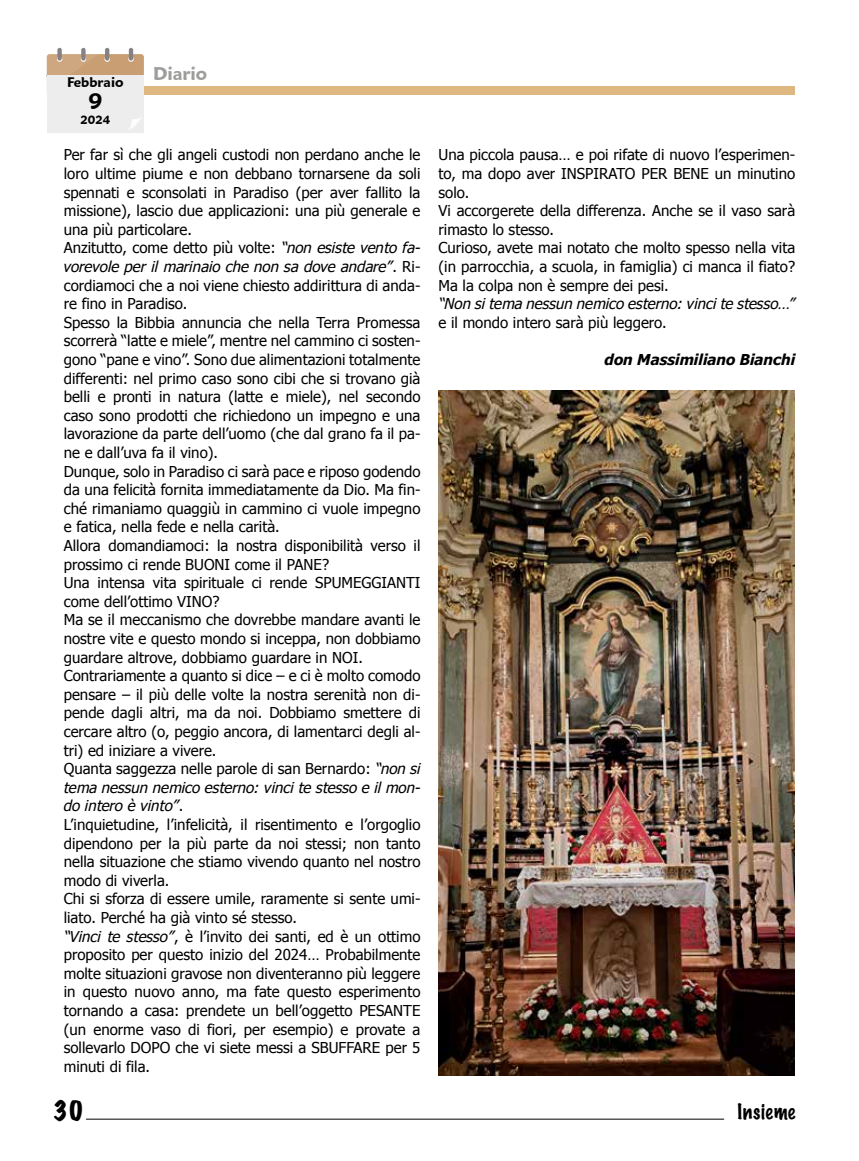
<style>
.page{position:relative;width:859px;height:1161px;background:#fff}
.page>*{position:absolute;margin:0;border:0;box-sizing:border-box;transform-origin:0 0}
.t1{font:expanded 24px "Marker Felt";color:#000}
.t2{font:600 22.5px "Maiandra GD";color:#000}
.t3{font:100 19.5px "Marker Felt";letter-spacing:.035em;color:#000}
.t4{font:600 18px "Maiandra GD";color:#9d9d9c}
.t5{font:15px/18.6px "Tahoma";color:#000}
.t6{font:italic 15px/18.6px "Tahoma W01";color:#000}
.t7{font:italic 700 15px "Tahoma W01";color:#000}
.t8{font:600 13.5px "Maiandra GD";color:#000}
.t9{font:600 12px "Maiandra GD";color:#000}
.s1{font-family:"Tahoma W01";font-style:italic}
.s2{font-family:"Tahoma";font-style:normal}
</style>
<div class="page">
<hr style="left:86px;top:1119px;width:638px;height:1px;background:#000">
<div style="left:94px;top:86px;width:701px;height:8px;background:#dfb780"></div>
<svg style="left:47px;top:54px;width:97px;height:21px;background:#cba37a"></svg>
<div style="left:57px;top:48px;width:5px;height:13px;background:#848285;border-radius:2px"></div>
<div style="left:81px;top:48px;width:5px;height:13px;background:#848285;border-radius:2px"></div>
<hr style="left:105px;top:48px;width:4px;height:13px;background:#848285;border-radius:2px">
<hr style="left:129px;top:48px;width:4px;height:13px;background:#848285;border-radius:2px">
<div style="left:47px;top:75px;width:97px;height:58px;background:#ededed"></div>
<svg style="left:130px;top:118px;width:10px;height:11px"></svg>
<img style="left:438px;top:390px;width:356px;height:686px">
<p class="t8" style="left:67px;top:74px;width:58px">Febbraio</p>
<h2 class="t2" style="left:88px;top:88px;width:15px">9</h2>
<p class="t9" style="left:80px;top:113px;width:31px">2024</p>
<p class="t4" style="left:153px;top:63px;width:56px">Diario</p>
<p class="t5" style="left:64px;top:145px;width:358px">Per far sì che gli angeli custodi non perdano anche le loro ultime piume e non debbano tornarsene da soli spennati e sconsolati in Paradiso (per aver fallito la missione), lascio due applicazioni: una più generale e una più particolare.<br>Anzitutto, come detto più volte: <span class="s1">“non esiste vento fa-</span></p>
<p class="t6" style="left:64px;top:257px;width:358px">vorevole per il marinaio che non sa dove andare”<span class="s2">. Ri-</span></p>
<p class="t5" style="left:64px;top:275px;width:358px">cordiamoci che a noi viene chiesto addirittura di anda&shy;re fino in Paradiso.<br>Spesso la Bibbia annuncia che nella Terra Promessa scorrerà “latte e miele”, mentre nel cammino ci sosten&shy;gono “pane e vino”. Sono due alimentazioni totalmente differenti: nel primo caso sono cibi che si trovano già belli e pronti in natura (latte e miele), nel secondo caso sono prodotti che richiedono un impegno e una lavorazione da parte dell’uomo (che dal grano fa il pa&shy;ne e dall’uva fa il vino).<br>Dunque, solo in Paradiso ci sarà pace e riposo godendo da una felicità fornita immediatamente da Dio. Ma fin&shy;ché rimaniamo quaggiù in cammino ci vuole impegno e fatica, nella fede e nella carità.<br>Allora domandiamoci: la nostra disponibilità verso il prossimo ci rende BUONI come il PANE?<br>Una intensa vita spirituale ci rende SPUMEGGIANTI come dell’ottimo VINO?<br>Ma se il meccanismo che dovrebbe mandare avanti le nostre vite e questo mondo si inceppa, non dobbiamo guardare altrove, dobbiamo guardare in NOI.<br>Contrariamente a quanto si dice – e ci è molto comodo pensare – il più delle volte la nostra serenità non di&shy;pende dagli altri, ma da noi. Dobbiamo smettere di cercare altro (o, peggio ancora, di lamentarci degli al&shy;tri) ed iniziare a vivere.<br>Quanta saggezza nelle parole di san Bernardo: <span class="s1">“non si</span></p>
<p class="t6" style="left:64px;top:777px;width:358px">tema nessun nemico esterno: vinci te stesso e il mon&shy;do intero è vinto”<span class="s2">.</span></p>
<p class="t5" style="left:64px;top:814px;width:358px">L’inquietudine, l’infelicità, il risentimento e l’orgoglio dipendono per la più parte da noi stessi; non tanto nella situazione che stiamo vivendo quanto nel nostro modo di viverla.<br>Chi si sforza di essere umile, raramente si sente umi&shy;liato. Perché ha già vinto sé stesso.<br><span class="s1">“Vinci te stesso”</span>, è l’invito dei santi, ed è un ottimo proposito per questo inizio del 2024… Probabilmente molte situazioni gravose non diventeranno più leggere in questo nuovo anno, ma fate questo esperimento tornando a casa: prendete un bell’oggetto PESANTE (un enorme vaso di fiori, per esempio) e provate a sollevarlo DOPO che vi siete messi a SBUFFARE per 5 minuti di fila.</p>
<p class="t5" style="left:438px;top:145px;width:358px">Una piccola pausa… e poi rifate di nuovo l’esperimen&shy;to, ma dopo aver INSPIRATO PER BENE un minutino solo.<br>Vi accorgerete della differenza. Anche se il vaso sarà rimasto lo stesso.<br>Curioso, avete mai notato che molto spesso nella vita (in parrocchia, a scuola, in famiglia) ci manca il fiato?<br>Ma la colpa non è sempre dei pesi.</p>
<p class="t6" style="left:438px;top:294px;width:358px">“Non si tema nessun nemico esterno: vinci te stesso…”</p>
<p class="t5" style="left:438px;top:312px;width:230px">e il mondo intero sarà più leggero.</p>
<p class="t7" style="left:605px;top:350px;width:192px">don Massimiliano Bianchi</p>
<h1 class="t1" style="left:52px;top:1091px;width:33px">30</h1>
<h3 class="t3" style="left:738px;top:1096px;width:59px">Insieme</h3>
</div>
